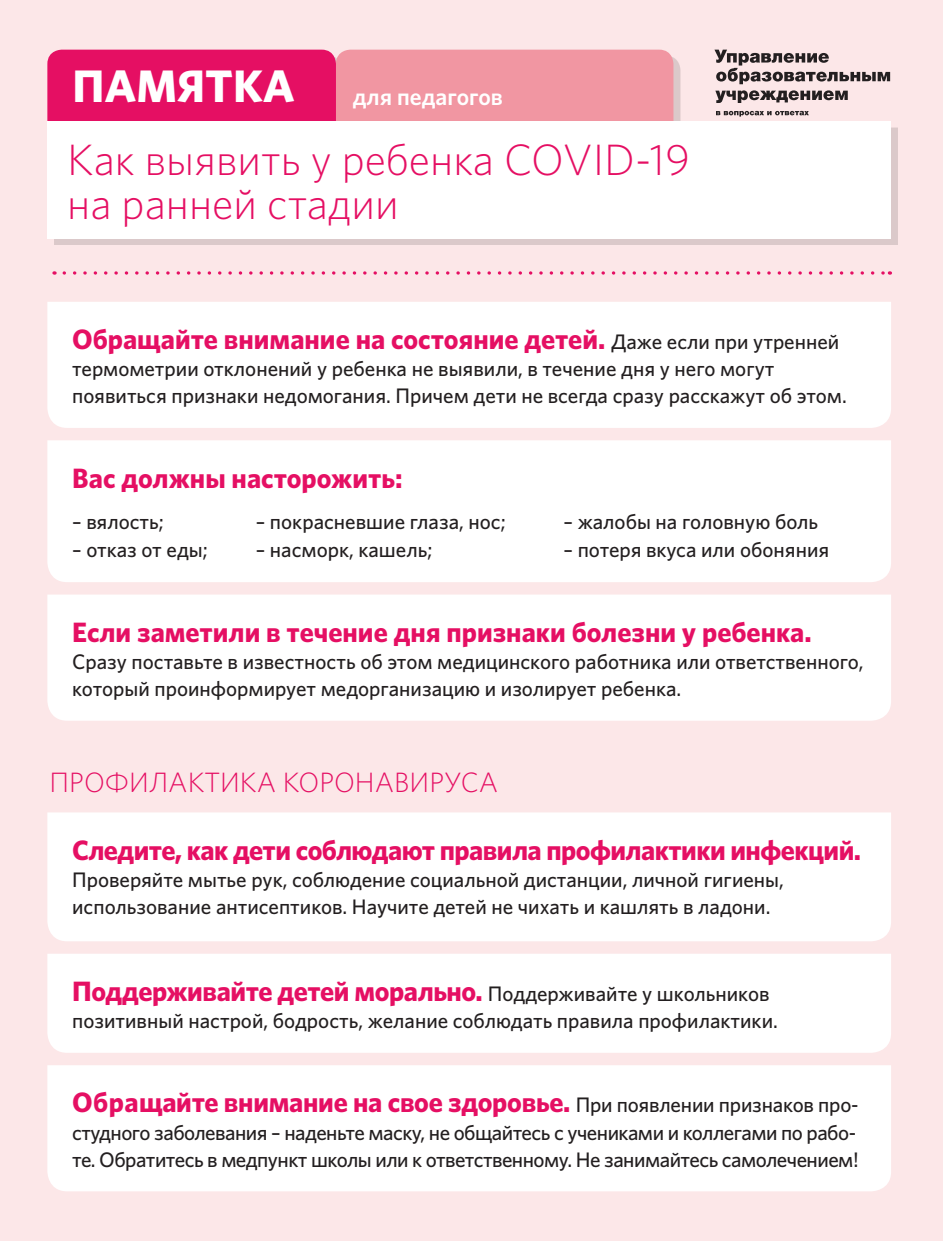
<style>
.page{position:relative;width:943px;height:1241px;background:#fff}
.page>*{position:absolute;margin:0;border:0;box-sizing:border-box;transform-origin:0 0}
.t1{font:700 45.68px "Whitney";color:#fff}
.t2{font:300 43.93px/43.8px "Whitney";color:#e50f63}
.t3{font:700 28px "Whitney";letter-spacing:-.01em;color:#e50f63}
.t4{font:300 28px "Whitney";color:#e50f63}
.t5{font:600 23.62px "Whitney";color:#fff}
.t6{font:500 21px/26.9px "Whitney";color:#231f20}
.t7{font:500 21px/26.9px "Whitney";letter-spacing:-.025em;color:#231f20}
.s1{font-weight:500;font-size:21px;color:#231f20}
</style>
<div class="page">
<div style="left:0;top:0;width:943px;height:1240px;background:#fce7e8"></div>
<div style="left:54px;top:57px;width:844px;height:188px;background:#231f20;opacity:.15"></div>
<div style="left:336px;top:50px;width:337px;height:99px;background:#f196a2;border-radius:14px"></div>
<div style="left:47px;top:50px;width:289px;height:99px;background:#e50f63;border-radius:14px"></div>
<div style="left:47px;top:121px;width:844px;height:117px;background:#fff"></div>
<div style="left:47px;top:302px;width:844px;height:126px;background:#fff"></div>
<div style="left:47px;top:440px;width:844px;height:142px;background:#fff"></div>
<div style="left:47px;top:595px;width:844px;height:125px;background:#fff"></div>
<div style="left:47px;top:812px;width:844px;height:129px;background:#fff"></div>
<div style="left:47px;top:954px;width:844px;height:98px;background:#fff"></div>
<div style="left:47px;top:1065px;width:844px;height:126px;background:#fff"></div>
<svg style="left:64px;top:271px;width:826px;height:3px"></svg>
<svg style="left:714px;top:50px;width:176px;height:67px"></svg>
<h1 class="t1" style="left:72px;top:56px;width:224px">Памятка</h1>
<p class="t5" style="left:353px;top:81px;width:151px">для педагогов</p>
<h2 class="t2" style="left:67px;top:137px;width:624px">Как выявить у ребенка COVID-19 на ранней стадии</h2>
<h3 class="t3" style="left:72px;top:320px;width:768px">Обращайте внимание на состояние детей. <span class="s1">Даже если при утренней</span></h3>
<p class="t6" style="left:72px;top:355px;width:776px">термометрии отклонений у ребенка не выявили, в течение дня у него могут появиться признаки недомогания. Причем дети не всегда сразу расскажут об этом.</p>
<h3 class="t3" style="left:72px;top:459px;width:332px">Вас должны насторожить:</h3>
<p class="t6" style="left:72px;top:508px;width:93px">– вялость;</p>
<p class="t6" style="left:72px;top:535px;width:137px">– отказ от еды;</p>
<p class="t6" style="left:256px;top:508px;width:251px">– покрасневшие глаза, нос;</p>
<p class="t6" style="left:256px;top:535px;width:178px">– насморк, кашель;</p>
<p class="t6" style="left:563px;top:508px;width:256px">– жалобы на головную боль</p>
<p class="t6" style="left:563px;top:535px;width:267px">– потеря вкуса или обоняния</p>
<h3 class="t3" style="left:72px;top:613px;width:741px">Если заметили в течение дня признаки болезни у ребенка.</h3>
<p class="t6" style="left:72px;top:647px;width:792px">Сразу поставьте в известность об этом медицинского работника или ответственного, который проинформирует медорганизацию и изолирует ребенка.</p>
<h3 class="t4" style="left:50px;top:763px;width:450px">Профилактика коронавируса</h3>
<h3 class="t3" style="left:72px;top:831px;width:790px">Следите, как дети соблюдают правила профилактики инфекций.</h3>
<p class="t6" style="left:72px;top:865px;width:713px">Проверяйте мытье рук, соблюдение социальной дистанции, личной гигиены, использование антисептиков. Научите детей не чихать и кашлять в ладони.</p>
<h3 class="t3" style="left:72px;top:972px;width:699px">Поддерживайте детей морально. <span class="s1">Поддерживайте у школьников</span></h3>
<p class="t6" style="left:72px;top:1006px;width:707px">позитивный настрой, бодрость, желание соблюдать правила профилактики.</p>
<h3 class="t3" style="left:72px;top:1083px;width:788px">Обращайте внимание на свое здоровье. <span class="s1">При появлении признаков про-</span></h3>
<p class="t7" style="left:72px;top:1118px;width:788px">студного заболевания – наденьте маску, не общайтесь с учениками и коллегами по рабо&shy;те. Обратитесь в медпункт школы или к ответственному. Не занимайтесь самолечением!</p>
</div>
